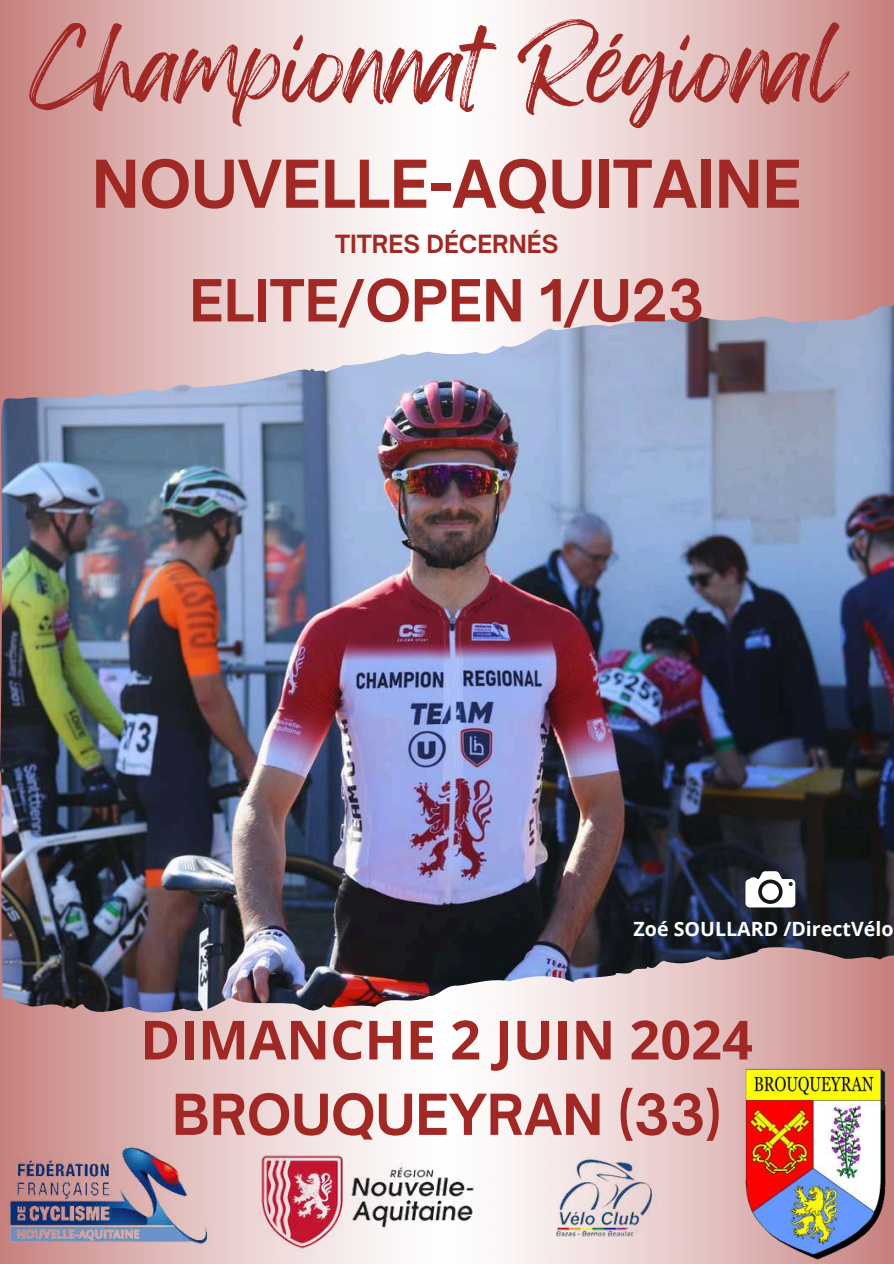
<style>
.page{position:relative;width:894px;height:1264px;background:#fff}
.page>*{position:absolute;margin:0;border:0;box-sizing:border-box;transform-origin:0 0}
.t1{font:84px "Feeling Passionate";color:#a02925}
.t2{font:700 63px "Open Sauce One";color:#a02925}
.t3{font:700 55.5px "Open Sauce One";color:#a02925}
.t4{font:700 54px "Open Sans";color:#a02925}
.t5{font:700 54px "Open Sauce One";color:#a02925}
.t6{font:700 24px "Open Sauce One";color:#a02925}
.t7{font:700 19.65px "Open Sans";color:#fffffe}
</style>
<div class="page">
<div style="left:447px;top:0;width:446px;height:1263px;background:linear-gradient(to right,#fff,#ca8886)"></div>
<div style="left:0;top:0;width:446px;height:1263px;background:linear-gradient(to right,#ca8886,#fff)"></div>
<img style="left:0;top:1137px;width:214px;height:117px">
<img style="left:252px;top:1147px;width:234px;height:107px">
<img style="left:721px;top:1038px;width:172px;height:225px">
<img style="left:536px;top:1148px;width:136px;height:95px">
<img style="left:0;top:302px;width:893px;height:710px">
<svg style="left:745px;top:871px;width:49px;height:36px"></svg>
<h1 class="t1" style="left:30px;top:-1px;width:817px">Championnat Régional</h1>
<h2 class="t2" style="left:92px;top:145px;width:711px">NOUVELLE-AQUITAINE</h2>
<p class="t6" style="left:335px;top:229px;width:225px">TITRES DÉCERNÉS</p>
<h3 class="t3" style="left:189px;top:266px;width:516px">ELITE/OPEN 1/U23</h3>
<p class="t7" style="left:633px;top:915px;width:261px">Zoé SOULLARD /DirectVélo</p>
<h3 class="t4" style="left:140px;top:1001px;width:614px">DIMANCHE 2 JUIN 2024</h3>
<h3 class="t5" style="left:172px;top:1080px;width:551px">BROUQUEYRAN (33)</h3>
</div>
